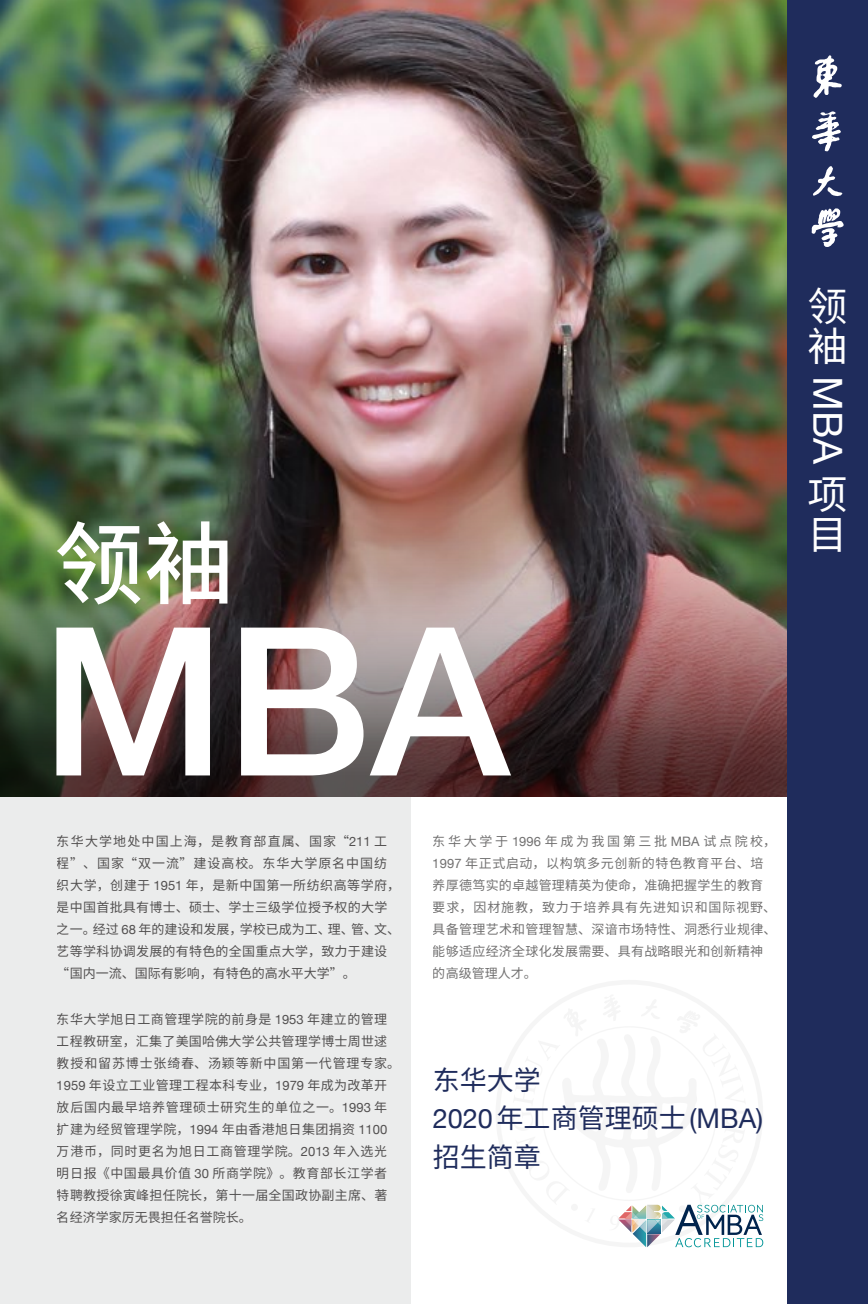
<style>
.page{position:relative;width:868px;height:1304px;background:#fff}
.page>*{position:absolute;margin:0;border:0;box-sizing:border-box;transform-origin:0 0}
.t1{font:500 207px "Helvetica Neue";color:#fff}
.t2{font:500 90px "Source Han Sans CN";color:#fff}
.t3{font:40px/40px "Source Han Sans CN";color:#fff}
.t4{font:40px "Helvetica Neue";color:#fff}
.t5{font:27px "Helvetica Neue";color:#1f2c5c}
.t6{font:27px "Source Han Sans CN";color:#1f2c5c}
.t7{font:13px/22px "Source Han Sans CN";letter-spacing:.025em;color:#595757}
.t8{font:13px/22px "Source Han Sans CN";letter-spacing:.02em;color:#727171}
.s1{font-family:"Helvetica Neue"}
.s2{font-family:"Source Han Sans CN"}
</style>
<div class="page">
<div style="left:0;top:780px;width:410px;height:524px;background:#ebecec"></div>
<img style="left:0;top:0;width:787px;height:347px">
<img style="left:0;top:347px;width:787px;height:450px">
<div style="left:787px;top:0;width:80px;height:1304px;background:#1f2c5c"></div>
<svg style="left:618px;top:1204px;width:145px;height:43px"></svg>
<svg style="left:813px;top:55px;width:28px;height:43px"></svg>
<svg style="left:812px;top:111px;width:28px;height:40px"></svg>
<svg style="left:811px;top:208px;width:32px;height:39px"></svg>
<svg style="left:813px;top:166px;width:29px;height:30px"></svg>
<h2 class="t2" style="left:54px;top:513px;width:182px">领袖</h2>
<h1 class="t1" style="left:41px;top:535px;width:469px">MBA</h1>
<p class="t7" style="left:57px;top:831px;width:345px">东华大学地处中国上海，是教育部直属、国家“<span class="s1">211</span> 工程”、国家“双一流”建设高校。东华大学原名中国纺织大学，创建于 <span class="s1">1951</span> 年，是新中国第一所纺织高等学府，是中国首批具有博士、硕士、学士三级学位授予权的大学之一。经过 <span class="s1">68</span> 年的建设和发展，学校已成为工、理、管、文、艺等学科协调发展的有特色的全国重点大学，致力于建设“国内一流、国际有影响，有特色的高水平大学”。</p>
<p class="t7" style="left:57px;top:1008px;width:345px">东华大学旭日工商管理学院的前身是 <span class="s1">1953</span> 年建立的管理工程教研室，汇集了美国哈佛大学公共管理学博士周世逑教授和留苏博士张绮春、汤颖等新中国第一代管理专家。<br><span class="s1">1959</span> 年设立工业管理工程本科专业，<span class="s1">1979</span> 年成为改革开放后国内最早培养管理硕士研究生的单位之一。<span class="s1">1993</span> 年扩建为经贸管理学院，<span class="s1">1994</span> 年由香港旭日集团捐资 <span class="s1">1100</span>万港币，同时更名为旭日工商管理学院。<span class="s1">2013</span> 年入选光明日报《中国最具价值 <span class="s1">30</span> 所商学院》。教育部长江学者特聘教授徐寅峰担任院长，第十一届全国政协副主席、著名经济学家厉无畏担任名誉院长。</p>
<p class="t8" style="left:432px;top:831px;width:345px">东华大学于<span class="s1">1996</span>年成为我国第三批<span class="s1">MBA</span>试点院校，<br><span class="s1">1997</span> 年正式启动，以构筑多元创新的特色教育平台、培养厚德笃实的卓越管理精英为使命，准确把握学生的教育要求，因材施教，致力于培养具有先进知识和国际视野、具备管理艺术和管理智慧、深谙市场特性、洞悉行业规律、能够适应经济全球化发展需要、具有战略眼光和创新精神的高级管理人才。</p>
<h3 class="t6" style="left:432px;top:1065px;width:110px">东华大学</h3>
<h3 class="t5" style="left:432px;top:1099px;width:332px">2020<span class="s2">年工商管理硕士</span>(MBA)</h3>
<h3 class="t6" style="left:432px;top:1142px;width:110px">招生简章</h3>
<h3 class="t3" style="left:807px;top:287px;width:40px">领袖</h3>
<h3 class="t4" style="left:856px;top:376px;width:90px;rotate:90deg">MBA</h3>
<h3 class="t3" style="left:807px;top:475px;width:40px">项目</h3>
</div>
